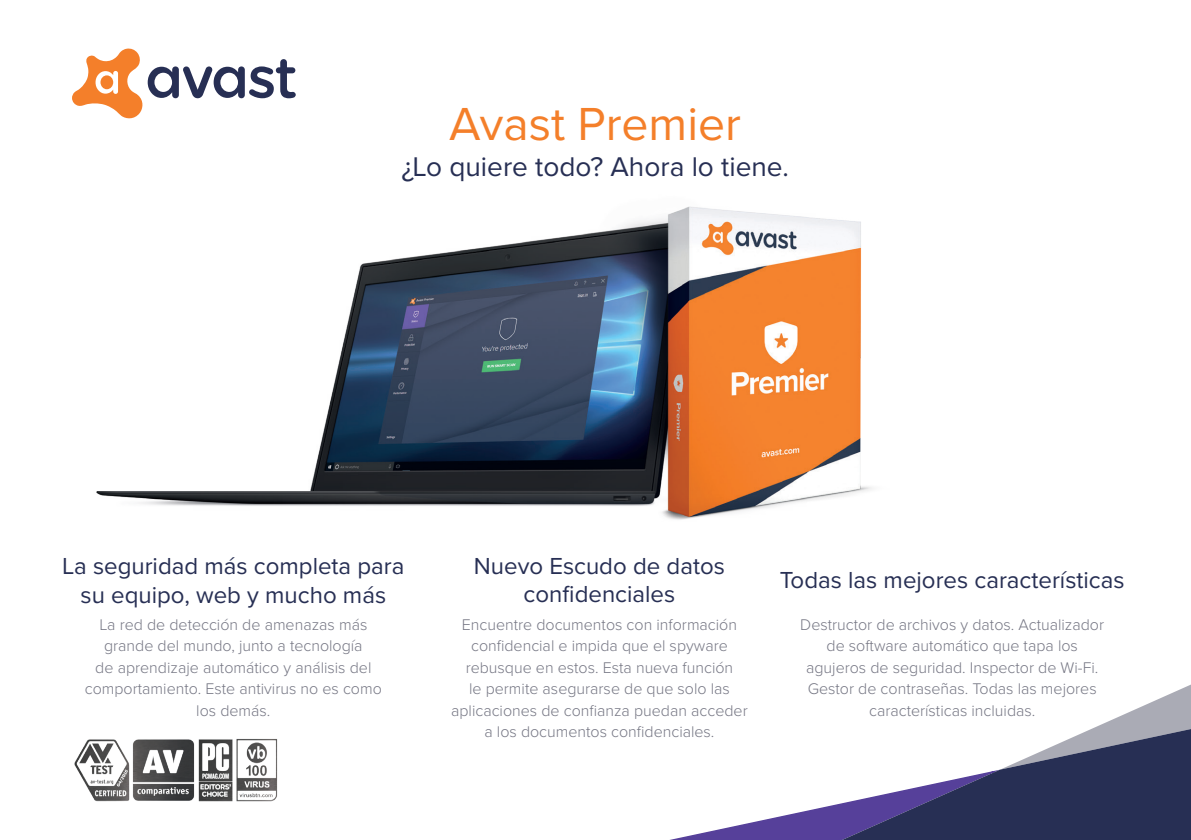
<style>
.page{position:relative;width:1191px;height:840px;background:#fff}
.page>*{position:absolute;margin:0;border:0;box-sizing:border-box;transform-origin:0 0}
.t1{font:48px "Proxima Nova";color:#f47f2a}
.t2{font:28px "Proxima Nova";color:#272f54}
.t3{font:24px/28.8px "Proxima Nova";color:#272f54;text-align:center}
.t4{font:300 16px/21.4px "Proxima Nova";color:#767784;text-align:center}
</style>
<div class="page">
<svg style="left:674px;top:684px;width:517px;height:155px"></svg>
<svg style="left:72px;top:48px;width:224px;height:62px"></svg>
<img style="left:74px;top:739px;width:204px;height:63px">
<img style="left:96px;top:110px;width:776px;height:410px">
<h1 class="t1" style="left:449px;top:88px;width:293px">Avast Premier</h1>
<h2 class="t2" style="left:401px;top:146px;width:389px">¿Lo quiere todo? Ahora lo tiene.</h2>
<h3 class="t3" style="left:62px;top:550px;width:344px">La seguridad más completa para su equipo, web y mucho más</h3>
<h3 class="t3" style="left:474px;top:549px;width:252px">Nuevo Escudo de datos confidenciales</h3>
<h3 class="t3" style="left:779px;top:564px;width:346px">Todas las mejores características</h3>
<p class="t4" style="left:85px;top:612px;width:298px">La red de detección de amenazas más grande del mundo, junto a tecnología<br>de aprendizaje automático y análisis del comportamiento. Este antivirus no es como los demás.</p>
<p class="t4" style="left:451px;top:612px;width:298px">Encuentre documentos con información confidencial e impida que el spyware rebusque en estos. Esta nueva función<br>le permite asegurarse de que solo las aplicaciones de confianza puedan acceder a los documentos confidenciales.</p>
<p class="t4" style="left:800px;top:612px;width:305px">Destructor de archivos y datos. Actualizador de software automático que tapa los agujeros de seguridad. Inspector de Wi-Fi.<br>Gestor de contraseñas. Todas las mejores características incluidas.</p>
</div>
